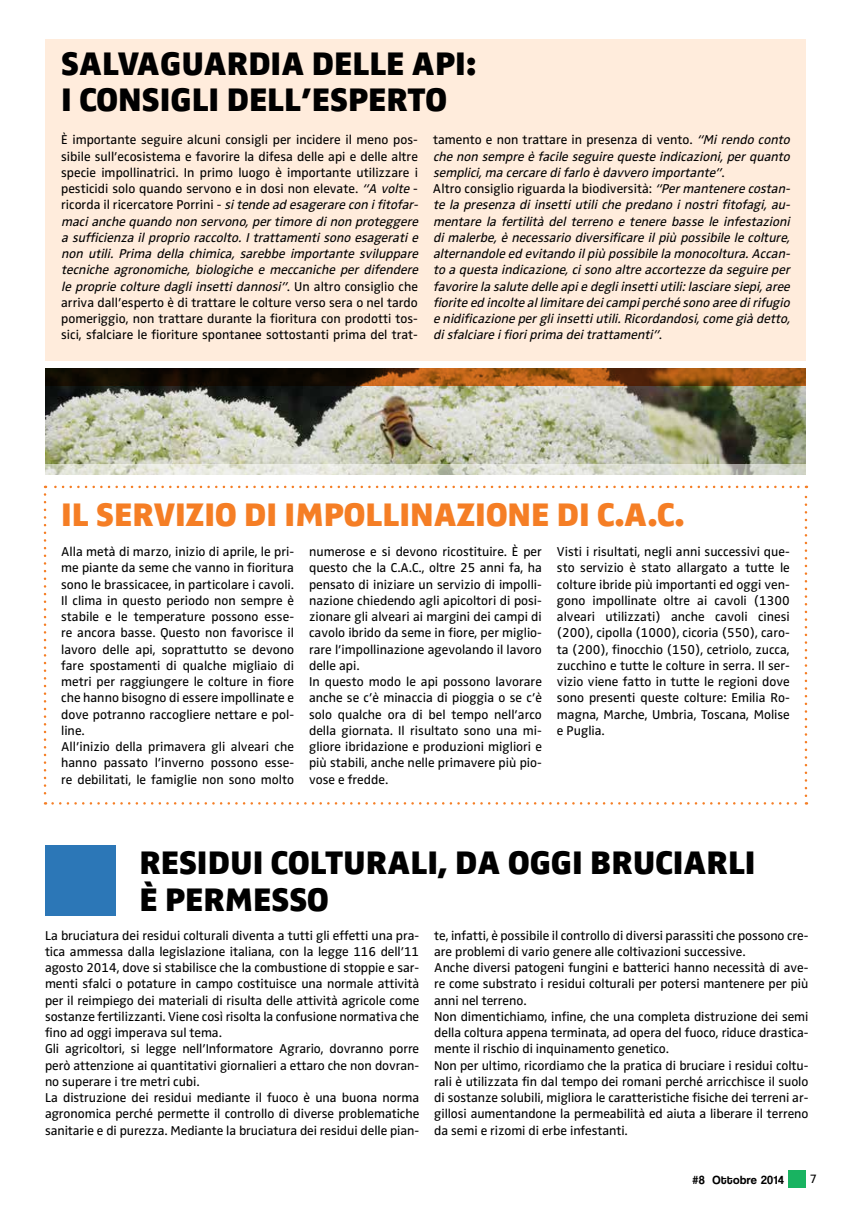
<style>
.page{position:relative;width:851px;height:1205px;background:#fff}
.page>*{position:absolute;margin:0;border:0;box-sizing:border-box;transform-origin:0 0}
.t1{font:33.75px/36.2px "Zwo w 8";color:#000}
.t2{font:33.75px "Zwo w 8";color:#f57e25}
.t3{font:13.25px/16.2px "Zwo w 4";letter-spacing:-.005em;color:#000}
.t4{font:italic 13.25px/16.2px "Zwo w 4";color:#000}
.t5{font:12.5px "Zwo w 4";color:#000}
.t6{font:12.25px "Coolvetica Rg";letter-spacing:.04em;color:#000}
.s1{font-style:italic}
.s2{font-style:normal}
</style>
<div class="page">
<div style="left:788px;top:1170px;width:17px;height:18px;background:#19b361"></div>
<div style="left:45px;top:39px;width:760px;height:321px;background:#ffecdc"></div>
<svg style="left:44px;top:494px;width:2px;height:310px"></svg>
<svg style="left:53px;top:802px;width:753px;height:2px"></svg>
<svg style="left:804px;top:486px;width:3px;height:310px"></svg>
<svg style="left:45px;top:486px;width:753px;height:2px"></svg>
<div style="left:45px;top:845px;width:71px;height:71px;background:#2c77b7"></div>
<img style="left:45px;top:386px;width:760px;height:78px">
<svg style="left:45px;top:369px;width:760px;height:17px;background:#63340c"></svg>
<svg style="left:45px;top:464px;width:760px;height:11px;background:#dddfd4"></svg>
<h1 class="t1" style="left:61px;top:45px;width:416px">SALVAGUARDIA DELLE API:<br>I CONSIGLI DELL’ESPERTO</h1>
<p class="t3" style="left:61px;top:132px;width:361px">È importante seguire alcuni consigli per incidere il meno pos&shy;sibile sull’ecosistema e favorire la difesa delle api e delle altre specie impollinatrici. In primo luogo è importante utilizzare i pesticidi solo quando servono e in dosi non elevate. <span class="s1">“A volte</span> - ricorda il ricercatore Porrini - <span class="s1">sitende ad esagerare con ifitofar&shy;macianche quando non servono,pertimore dinon proteggere a sufficienza il proprio raccolto. I trattamenti sono esagerati e non utili. Prima della chimica, sarebbe importante sviluppare tecniche agronomiche, biologiche e meccaniche per difendere le proprie colture dagli insetti dannosi”</span>. U n a l t r o c o n s i g l i o c h e arriva dall’esperto è di trattare le colture verso sera o nel tardo pomeriggio, non trattare durante la fioritura con prodotti tos&shy;sici, sfalciare le fioriture spontanee sottostanti prima del trat-</p>
<p class="t4" style="left:433px;top:132px;width:361px"><span class="s2">tamento e non trattare in presenza di vento.</span> “Mi rendo conto che non sempre è facile seguire queste indicazioni,perquanto semplici,ma cercare difarlo è davvero importante”<span class="s2">.<br>Altro consiglio riguarda la biodiversità:</span> “Permantenere costan&shy;te la presenza di insetti utili che predano i nostri fitofagi, au&shy;mentare la fertilità del terreno e tenere basse le infestazioni dimalerbe,è necessario diversificare ilpiù possibile le colture, alternandole ed evitando ilpiù possibile la monocoltura.Accan&shy;to a questa indicazione,cisono altre accortezze da seguire per favorire la salute delle apie degliinsettiutili:lasciare siepi,aree fiorite ed incolte allimitare deicampiperché sono aree dirifugio e nidificazione pergliinsettiutili.Ricordandosi,come già detto, disfalciare ifioriprima deitrattamenti”<span class="s2">.</span></p>
<h1 class="t2" style="left:61px;top:495px;width:624px">IL SERVIZIO DI IMPOLLINAZIONE DI C.A.C.</h1>
<p class="t3" style="left:61px;top:543px;width:234px">Alla metà di marzo, inizio di aprile, le pri&shy;me piante da seme che vanno in fioritura sono le brassicacee, in particolare i cavoli.<br>Il clima in questo periodo non sempre è stabile e le temperature possono esse&shy;re ancora basse. Questo non favorisce il lavoro delle api, soprattutto se devono fare spostamenti di qualche migliaio di metri per raggiungere le colture in fiore che hanno bisogno di essere impollinate e dove potranno raccogliere nettare e pol&shy;line.<br>All’inizio della primavera gli alveari che hanno passato l’inverno possono esse&shy;re debilitati, le famiglie non sono molto</p>
<p class="t3" style="left:309px;top:543px;width:234px">numerose e si devono ricostituire. È per questo che la C.A.C., oltre 25 anni fa, ha pensato di iniziare un servizio di impolli&shy;nazione chiedendo agli apicoltori di posi&shy;zionare gli alveari ai margini dei campi di cavolo ibrido da seme in fiore, per miglio&shy;rare l’impollinazione agevolando il lavoro delle api.<br>In questo modo le api possono lavorare anche se c’è minaccia di pioggia o se c’è solo qualche ora di bel tempo nell’arco della giornata. Il risultato sono una mi&shy;gliore ibridazione e produzioni migliori e più stabili, anche nelle primavere più pio&shy;vose e fredde.</p>
<p class="t3" style="left:557px;top:543px;width:234px;text-align:justify">Visti i risultati, negli anni successivi que&shy;sto servizio è stato allargato a tutte le colture ibride più importanti ed oggi ven&shy;gono impollinate oltre ai cavoli (1300 alveari utilizzati) anche cavoli cinesi (200), cipolla (1000), cicoria (550), caro&shy;ta (200), finocchio (150), cetriolo, zucca, zucchino e tutte le colture in serra. Il ser&shy;vizio viene fatto in tutte le regioni dove sono presenti queste colture: Emilia Ro&shy;magna, Marche, Umbria, Toscana, Molise e Puglia.</p>
<h1 class="t1" style="left:139px;top:845px;width:617px">RESIDUI COLTURALI, DA OGG I BRUCIARLI<br>È PERMESSO</h1>
<p class="t3" style="left:45px;top:927px;width:375px">La bruciatura dei residui colturali diventa a tutti gli effetti una pra&shy;tica ammessa dalla legislazione italiana, con la legge 116 dell’11 agosto 2014, dove si stabilisce che la combustione di stoppie e sar&shy;menti sfalci o potature in campo costituisce una normale attività per il reimpiego dei materiali di risulta delle attività agricole come sostanze fertilizzanti. Viene così risolta la confusione normativa che fino ad oggi imperava sul tema.<br>Gli agricoltori, si legge nell’Informatore Agrario, dovranno porre però attenzione ai quantitativi giornalieri a ettaro che non dovran&shy;no superare i tre metri cubi.<br>La distruzione dei residui mediante il fuoco è una buona norma agronomica perché permette il controllo di diverse problematiche sanitarie e di purezza. Mediante la bruciatura dei residui delle pian-</p>
<p class="t3" style="left:434px;top:927px;width:375px">te, infatti, è possibile il controllo di diversi parassiti che possono cre&shy;are problemi di vario genere alle coltivazioni successive.<br>Anche diversi patogeni fungini e batterici hanno necessità di ave&shy;re come substrato i residui colturali per potersi mantenere per più anni nel terreno.<br>Non dimentichiamo, infine, che una completa distruzione dei semi della coltura appena terminata, ad opera del fuoco, riduce drastica&shy;mente il rischio di inquinamento genetico.<br>Non per ultimo, ricordiamo che la pratica di bruciare i residui coltu&shy;rali è utilizzata fin dal tempo dei romani perché arricchisce il suolo di sostanze solubili, migliora le caratteristiche fisiche dei terreni ar&shy;gillosi aumentandone la permeabilità ed aiuta a liberare il terreno da semi e rizomi di erbe infestanti.</p>
<p class="t6" style="left:692px;top:1172px;width:93px">#8 Ottobre 2014</p>
<p class="t5" style="left:809px;top:1172px;width:9px">7</p>
</div>
